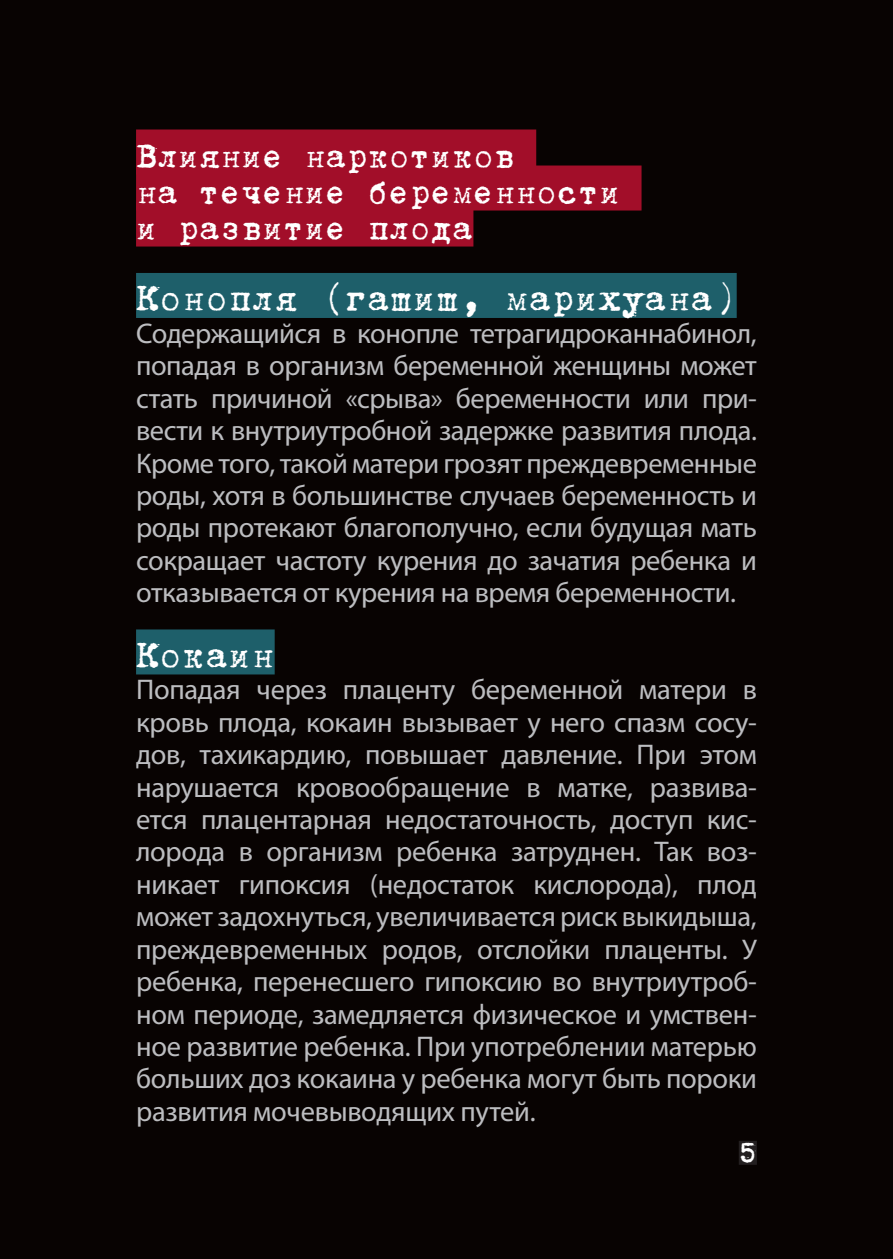
<style>
.page{position:relative;width:893px;height:1259px;background:#080302}
.page>*{position:absolute;margin:0;border:0;box-sizing:border-box;transform-origin:0 0}
.t1{font:42px "Trixie C";color:#fff}
.t2{font:39px/36px "Trixie C";letter-spacing:-.01em;color:#fff}
.t3{font:33px "Trixie C";color:#fff}
.t4{font:28.5px/32.4px "Myriad Pro";letter-spacing:-.01em;color:#bcbdc0;text-align:justify}
</style>
<div class="page">
<div style="left:136px;top:129px;width:400px;height:45px;background:#a20e29"></div>
<div style="left:136px;top:165px;width:505px;height:45px;background:#a20e29"></div>
<div style="left:136px;top:201px;width:337px;height:45px;background:#a20e29"></div>
<div style="left:136px;top:273px;width:601px;height:45px;background:#1e5f6a"></div>
<div style="left:136px;top:629px;width:139px;height:45px;background:#1e5f6a"></div>
<div style="left:739px;top:1140px;width:18px;height:24px;background:#231f20"></div>
<h2 class="t2" style="left:136px;top:135px;width:486px">Влияние наркотиков<br>на течение беременности и развитие плода</h2>
<h1 class="t1" style="left:136px;top:269px;width:602px">Конопля (гашиш, марихуана)</h1>
<p class="t4" style="left:136px;top:317px;width:622px">Содержащийся в конопле тетрагидроканнабинол, попадая в организм беременной женщины может стать причиной «срыва» беременности или при&shy;вести к внутриутробной задержке развития плода.<br>Кроме того, такой матери грозят преждевременные роды, хотя в большинстве случаев беременность и роды протекают благополучно, если будущая мать сокращает частоту курения до зачатия ребенка и отказывается от курения на время беременности.</p>
<h1 class="t1" style="left:136px;top:625px;width:140px">Кокаин</h1>
<p class="t4" style="left:136px;top:673px;width:622px">Попадая через плаценту беременной матери в кровь плода, кокаин вызывает у него спазм сосу&shy;дов, тахикардию, повышает давление. При этом нарушается кровообращение в матке, развива&shy;ется плацентарная недостаточность, доступ кис&shy;лорода в организм ребенка затруднен. Так воз&shy;никает гипоксия (недостаток кислорода), плод может задохнуться, увеличивается риск выкидыша, преждевременных родов, отслойки плаценты. У ребенка, перенесшего гипоксию во внутриутроб&shy;ном периоде, замедляется физическое и умствен&shy;ное развитие ребенка. При употреблении матерью больших доз кокаина у ребенка могут быть пороки развития мочевыводящих путей.</p>
<p class="t3" style="left:739px;top:1129px;width:20px">5</p>
</div>
